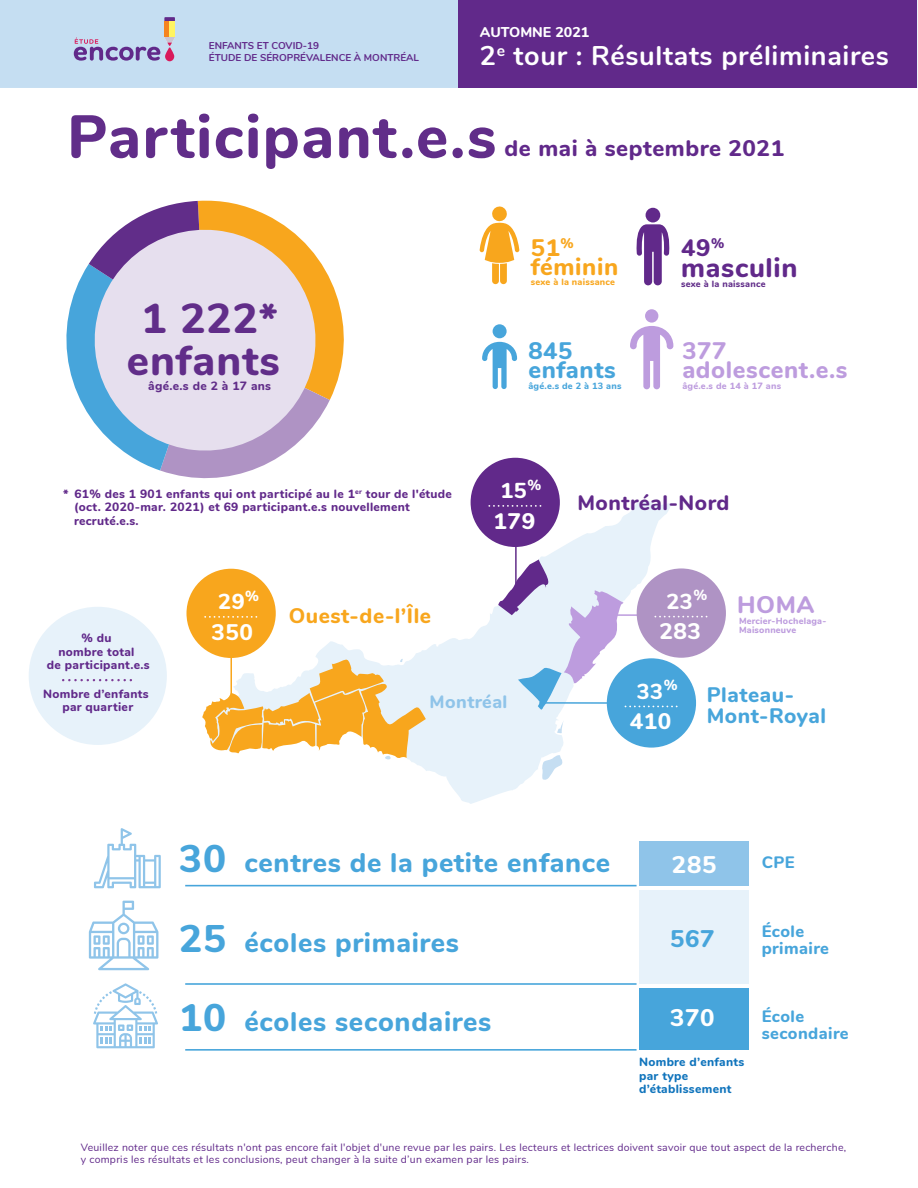
<style>
.page{position:relative;width:918px;height:1188px;background:#fff}
.page>*{position:absolute;margin:0;border:0;box-sizing:border-box;transform-origin:0 0}
.t1{font:800 60.45px "Nunito";letter-spacing:.025em;color:#612d89}
.t2{font:800 41.85px/42.5px "Nunito";letter-spacing:.025em;color:#612d89;text-align:center}
.t3{font:800 27px "Nunito";letter-spacing:.025em;color:#47a5db}
.t4{font:700 27px "Nunito";letter-spacing:.025em;color:#fff}
.t5{font:800 27px "Nunito";letter-spacing:.025em;color:#61298a}
.t6{font:800 24px "Nunito";letter-spacing:.025em;color:#fff}
.t7{font:800 24px "Nunito";color:#bd9cde}
.t8{font:800 24px "Nunito";color:#47a5db}
.t9{font:800 23.85px/18.9px "Nunito";letter-spacing:.025em;color:#bd9cde}
.t10{font:800 23.85px/18.9px "Nunito";letter-spacing:.025em;color:#f8a61d}
.t11{font:800 23.85px/18.9px "Nunito";letter-spacing:.025em;color:#47a5db}
.t12{font:800 23.85px "Nunito";color:#61298a}
.t13{font:800 22.5px "Nunito";letter-spacing:.025em;color:#61298a}
.t14{font:800 22.5px "Nunito";letter-spacing:.025em;color:#fff}
.t15{font:800 21.6px "Nunito";letter-spacing:.025em;color:#fff}
.t16{font:800 21px/21px "Nunito";letter-spacing:.025em;color:#47a5db}
.t17{font:800 21px "Nunito";letter-spacing:.025em;color:#f8a61d}
.t18{font:800 21px "Nunito";letter-spacing:.025em;color:#61298a}
.t19{font:800 18px "Nunito";letter-spacing:.025em;color:#8fc4e9}
.t20{font:800 16.5px/16.5px "Nunito";letter-spacing:.025em;color:#47a5db}
.t21{font:800 14.25px "Nunito";color:#fff}
.t22{font:800 12px/13.5px "Nunito";letter-spacing:.025em;color:#61298a;text-align:center}
.t23{font:800 12px/13.5px "Nunito";letter-spacing:.025em;color:#1074bc}
.t24{font:800 12px "Nunito";letter-spacing:.025em;color:#612d89}
.t25{font:10.5px/11.7px "Nunito";letter-spacing:.025em;color:#61298a}
.t26{font:700 9.9px/11.9px "Nunito";color:#61298a}
.t27{font:800 9.15px "Nunito";letter-spacing:.025em;color:#bd9cde}
.t28{font:800 9.15px "Nunito";letter-spacing:.025em;color:#612d89}
.t29{font:800 9.15px "Nunito";letter-spacing:.025em;color:#f8a61d}
.t30{font:800 9.15px "Nunito";letter-spacing:.025em;color:#47a5db}
.t31{font:800 9px/9px "Nunito";letter-spacing:.025em;color:#bd9cde}
.s1{font-size:38.4px}
</style>
<div class="page">
<svg style="left:66px;top:200px;width:278px;height:279px"></svg>
<svg style="left:89px;top:224px;width:232px;height:232px;fill:#e6dfee"></svg>
<svg style="left:636px;top:224px;width:34px;height:61px"></svg>
<div style="left:646px;top:208px;width:14px;height:14px;background:#61298a;border-radius:50%"></div>
<svg style="left:480px;top:206px;width:39px;height:78px"></svg>
<div style="left:639px;top:841px;width:110px;height:45px;background:#8fc4e9"></div>
<div style="left:639px;top:890px;width:110px;height:94px;background:#e7f2fa"></div>
<div style="left:639px;top:989px;width:110px;height:61px;background:#47a5db"></div>
<svg style="left:210px;top:499px;width:462px;height:305px"></svg>
<svg style="left:202px;top:653px;width:224px;height:108px"></svg>
<svg style="left:94px;top:828px;width:67px;height:60px"></svg>
<svg style="left:89px;top:901px;width:69px;height:69px"></svg>
<svg style="left:93px;top:983px;width:65px;height:65px"></svg>
<hr style="left:185px;top:885px;width:452px;height:1px;background:#47a5db">
<hr style="left:185px;top:983px;width:452px;height:2px;background:#47a5db">
<hr style="left:185px;top:1049px;width:452px;height:2px;background:#47a5db">
<svg style="left:630px;top:326px;width:43px;height:63px"></svg>
<div style="left:645px;top:309px;width:13px;height:14px;background:#bd9cde;border-radius:50%"></div>
<svg style="left:482px;top:342px;width:35px;height:47px"></svg>
<div style="left:493px;top:324px;width:14px;height:14px;background:#47a5db;border-radius:50%"></div>
<div style="left:471px;top:458px;width:89px;height:89px;background:#61298a;border-radius:50%"></div>
<svg style="left:489px;top:505px;width:52px;height:2px"></svg>
<div style="left:637px;top:568px;width:89px;height:90px;background:#af93c4;border-radius:50%"></div>
<div style="left:29px;top:607px;width:138px;height:138px;background:#e7f2fa;border-radius:50%"></div>
<svg style="left:63px;top:679px;width:69px;height:2px"></svg>
<div style="left:607px;top:658px;width:89px;height:90px;background:#47a5db;border-radius:50%"></div>
<svg style="left:498px;top:559px;width:209px;height:153px"></svg>
<div style="left:187px;top:569px;width:89px;height:89px;background:#f8a61d;border-radius:50%"></div>
<svg style="left:205px;top:616px;width:52px;height:2px"></svg>
<hr style="left:539px;top:702px;width:86px;height:2px;background:#47a5db">
<hr style="left:230px;top:649px;width:2px;height:53px;background:#f8a61d">
<div style="left:0;top:0;width:459px;height:88px;background:#c5def2"></div>
<div style="left:459px;top:0;width:458px;height:88px;background:#61298a"></div>
<svg style="left:74px;top:17px;width:101px;height:44px"></svg>
<p class="t26" style="left:209px;top:39px;width:212px">ENFANTS ET COVID-19<br>ÉTUDE DE SÉROPRÉVALENCE À MONTRÉAL</p>
<h3 class="t21" style="left:480px;top:21px;width:111px">AUTOMNE 2021</h3>
<h3 class="t4" style="left:480px;top:36px;width:411px">2<sup>e</sup> tour : Résultats préliminaires</h3>
<h1 class="t1" style="left:67px;top:92px;width:431px">Participant.e.s</h1>
<h3 class="t13" style="left:505px;top:132px;width:281px">de mai à septembre 2021</h3>
<h2 class="t2" style="left:127px;top:294px;width:155px">1 222* enfants</h2>
<p class="t24" style="left:148px;top:377px;width:124px">âgé.e.s de 2 à 17 ans</p>
<h3 class="t10" style="left:531px;top:237px;width:89px">51<sup>% </sup>féminin</h3>
<p class="t29" style="left:531px;top:275px;width:86px">sexe à la naissance</p>
<h3 class="t11" style="left:528px;top:340px;width:89px">845 enfants</h3>
<p class="t30" style="left:528px;top:379px;width:95px">âgé.e.s de 2 à 13 ans</p>
<h3 class="t12" style="left:681px;top:230px;width:45px">49<sup>%</sup></h3>
<h3 class="t5" style="left:681px;top:248px;width:118px">masculin</h3>
<p class="t28" style="left:681px;top:278px;width:86px">sexe à la naissance</p>
<h3 class="t9" style="left:682px;top:340px;width:167px">377 adolescent.e.s</h3>
<p class="t27" style="left:682px;top:379px;width:100px">âgé.e.s de 14 à 17 ans</p>
<h3 class="t15" style="left:500px;top:474px;width:42px">15<sup>%</sup></h3>
<h3 class="t14" style="left:494px;top:504px;width:43px">179</h3>
<p class="t22" style="left:74px;top:486px;width:379px;text-align:left;text-indent:-11px">* 61% des 1 901 enfants qui ont participé au le 1<sup>er</sup> tour de l'étude (oct. 2020-mar. 2021) et 69 participant.e.s nouvellement recruté.e.s.</p>
<h3 class="t18" style="left:577px;top:488px;width:153px">Montréal-Nord</h3>
<p class="t22" style="left:47px;top:631px;width:104px">% du<br>nombre total<br>de participant.e.s</p>
<p class="t22" style="left:43px;top:686px;width:107px">Nombre d’enfants par quartier</p>
<h3 class="t15" style="left:218px;top:585px;width:42px">29<sup>%</sup></h3>
<h3 class="t14" style="left:211px;top:615px;width:43px">350</h3>
<h3 class="t15" style="left:666px;top:585px;width:42px">23<sup>%</sup></h3>
<h3 class="t14" style="left:659px;top:615px;width:43px">283</h3>
<h3 class="t17" style="left:289px;top:601px;width:144px">Ouest-de-l’Île</h3>
<h3 class="t7" style="left:737px;top:587px;width:79px">HOMA</h3>
<p class="t31" style="left:739px;top:616px;width:89px">Mercier-Hochelaga-<br>Maisonneuve</p>
<h3 class="t19" style="left:430px;top:688px;width:79px">Montréal</h3>
<h3 class="t15" style="left:637px;top:675px;width:42px">33<sup>%</sup></h3>
<h3 class="t14" style="left:630px;top:705px;width:43px">410</h3>
<h3 class="t16" style="left:707px;top:683px;width:121px">Plateau-<br>Mont-Royal</h3>
<h3 class="t3" style="left:179px;top:843px;width:433px"><span class="s1">30</span> centres de la petite enfance</h3>
<h3 class="t3" style="left:179px;top:922px;width:281px"><span class="s1">25</span> écoles primaires</h3>
<h3 class="t3" style="left:179px;top:1002px;width:314px"><span class="s1">10</span> écoles secondaires</h3>
<h3 class="t6" style="left:672px;top:847px;width:46px">285</h3>
<h3 class="t8" style="left:670px;top:921px;width:46px">567</h3>
<h3 class="t20" style="left:762px;top:853px;width:34px">CPE</h3>
<h3 class="t20" style="left:762px;top:922px;width:69px">École primaire</h3>
<h3 class="t6" style="left:670px;top:1000px;width:46px">370</h3>
<p class="t23" style="left:639px;top:1055px;width:107px">Nombre d’enfants par type d’établissement</p>
<h3 class="t20" style="left:762px;top:1007px;width:88px">École secondaire</h3>
<p class="t25" style="left:81px;top:1141px;width:767px">Veuillez noter que ces résultats n'ont pas encore fait l'objet d'une revue par les pairs. Les lecteurs et lectrices doivent savoir que tout aspect de la recherche, y compris les résultats et les conclusions, peut changer à la suite d’un examen par les pairs.</p>
</div>
